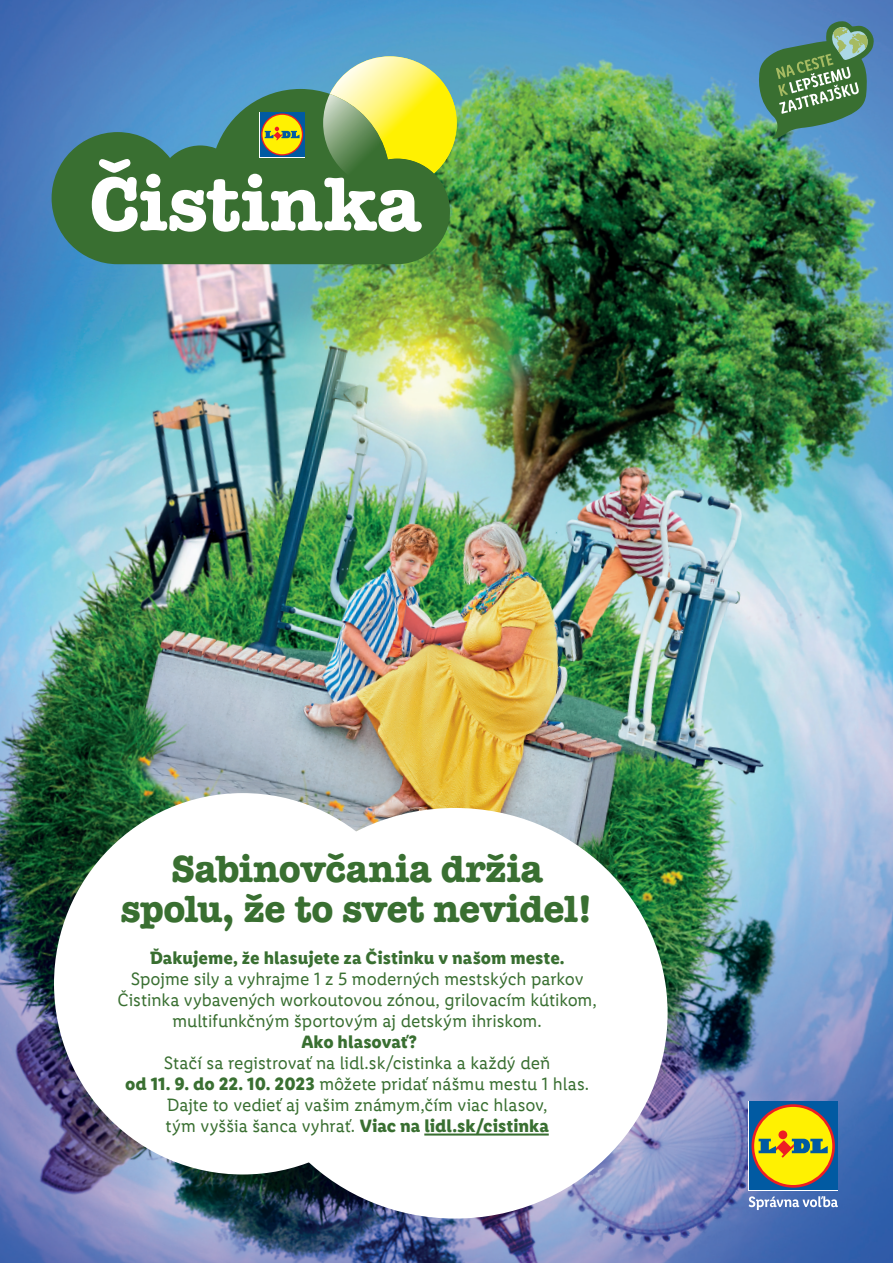
<style>
.page{position:relative;width:893px;height:1263px;background:#fff}
.page>*{position:absolute;margin:0;border:0;box-sizing:border-box;transform-origin:0 0}
.t1{font:700 39px/39.3px "American Typewriter";letter-spacing:-.01em;color:#396f31;text-align:center}
.t2{font:18px/21px "Lidl Font Pro";letter-spacing:-.005em;color:#396f31;text-align:center}
.t3{font:700 18px "Lidl Font Pro";color:#396f31}
.s1{font-weight:700}
</style>
<div class="page">
<img style="left:0;top:0;width:893px;height:1263px">
<svg style="left:759px;top:21px;width:115px;height:118px;background:#588a78"></svg>
<svg style="left:52px;top:89px;width:398px;height:175px;background:#417b65"></svg>
<svg style="left:92px;top:159px;width:330px;height:73px"></svg>
<img style="left:330px;top:56px;width:127px;height:117px">
<img style="left:323px;top:94px;width:111px;height:96px">
<svg style="left:260px;top:112px;width:45px;height:45px"></svg>
<svg style="left:261px;top:113px;width:42px;height:43px"></svg>
<div style="left:262px;top:115px;width:40px;height:39px;background:#fff101;border-radius:50%"></div>
<svg style="left:265px;top:127px;width:35px;height:13px"></svg>
<div style="left:242px;top:808px;width:426px;height:410px;background:#fff;border-radius:50%"></div>
<div style="left:54px;top:793px;width:377px;height:381px;background:#fff;border-radius:50%"></div>
<hr style="left:424px;top:1133px;width:125px;height:2px;background:#396f31">
<svg style="left:749px;top:1196px;width:89px;height:14px"></svg>
<svg style="left:748px;top:1101px;width:90px;height:90px"></svg>
<div style="left:749px;top:1102px;width:88px;height:88px;background:#015aa2"></div>
<svg style="left:751px;top:1104px;width:84px;height:84px"></svg>
<div style="left:754px;top:1107px;width:78px;height:78px;background:#fff101;border-radius:50%"></div>
<div style="left:778px;top:1130px;width:9px;height:9px;background:#ee1d23;border-radius:50%"></div>
<svg style="left:759px;top:1139px;width:69px;height:19px"></svg>
<h1 class="t1" style="left:121px;top:848px;width:474px">Sabinovčania držia spolu, že to svet nevidel!</h1>
<p class="t3" style="left:150px;top:948px;width:416px">Ďakujeme, že hlasujete za Čistinku v našom meste.</p>
<p class="t2" style="left:118px;top:969px;width:481px">Spojme sily a vyhrajme 1 z 5 moderných mestských parkov<br>Čistinka vybavených workoutovou zónou, grilovacím kútikom, multifunkčným športovým aj detským ihriskom.</p>
<p class="t3" style="left:301px;top:1032px;width:117px">Ako hlasovať?</p>
<p class="t2" style="left:125px;top:1053px;width:466px">Stačí sa registrovať na lidl.sk/cistinka a každý deň<br><span class="s1">od 11. 9. do 22. 10. 2023</span> môžete pridať nášmu mestu 1 hlas.<br>Dajte to vedieť aj vašim známym,čím viac hlasov,<br>tým vyššia šanca vyhrať. <span class="s1">Viac na lidl.sk/cistinka</span></p>
</div>
